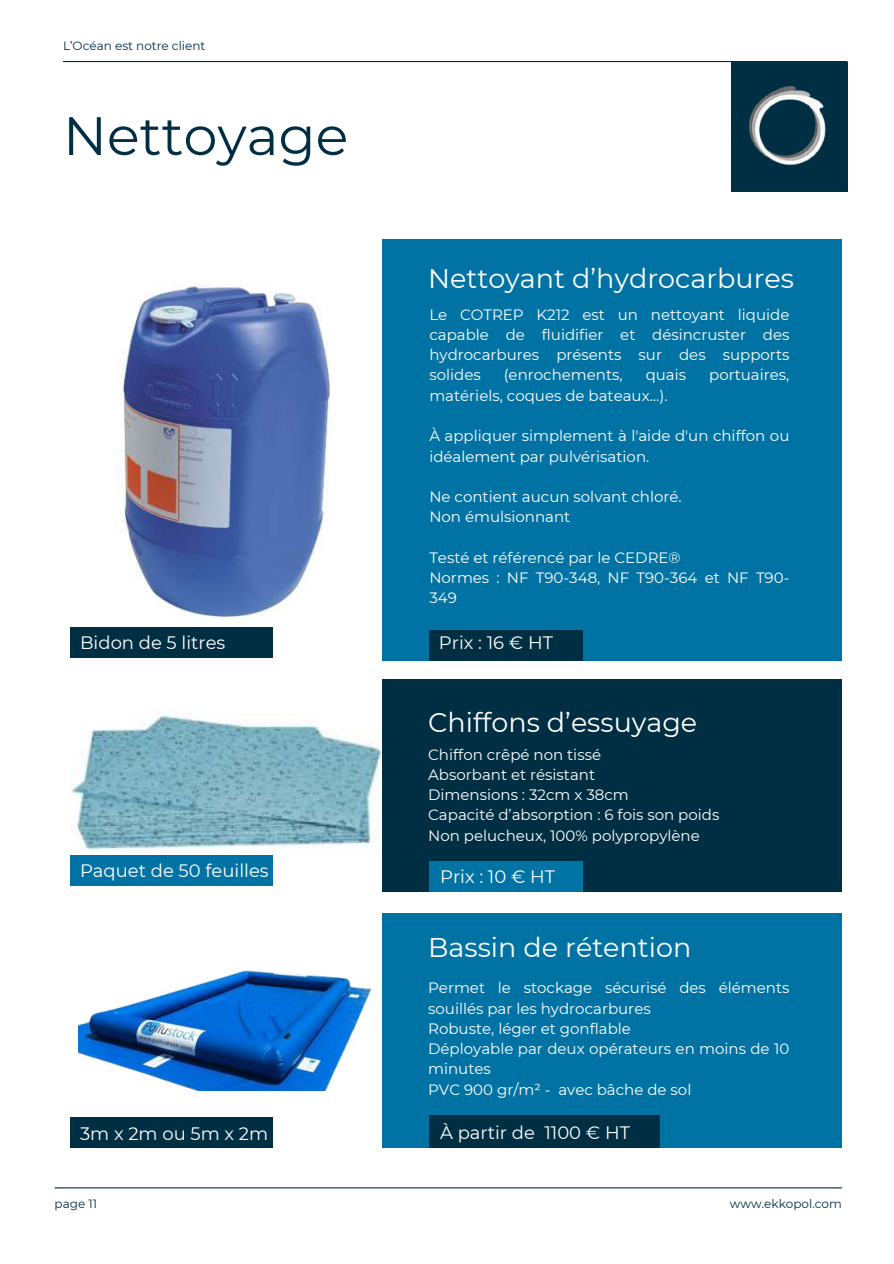
<style>
.page{position:relative;width:894px;height:1264px;background:#fff}
.page>*{position:absolute;margin:0;border:0;box-sizing:border-box;transform-origin:0 0}
.t1{font:54px "Montserrat";color:#002f43}
.t2{font:27px "Montserrat";color:#fff}
.t3{font:18px "Montserrat";color:#fff}
.t4{font:18px "Montserrat";letter-spacing:.26em;color:#fff}
.t5{font:15px/20.2px "Montserrat";color:#fff}
.t6{font:12px "Montserrat";color:#002f43}
</style>
<div class="page">
<hr style="left:63px;top:61px;width:784px;height:1px;background:#002f43">
<hr style="left:55px;top:1187px;width:786px;height:1px;background:#002f43">
<div style="left:731px;top:62px;width:116px;height:129px;background:#002f43"></div>
<img style="left:749px;top:86px;width:77px;height:79px">
<img style="left:115px;top:284px;width:219px;height:337px">
<img style="left:70px;top:714px;width:312px;height:138px">
<img style="left:78px;top:970px;width:294px;height:120px">
<div style="left:383px;top:240px;width:458px;height:420px;background:#0073a4"></div>
<div style="left:383px;top:679px;width:458px;height:213px;background:#002f43"></div>
<div style="left:429px;top:861px;width:153px;height:31px;background:#0073a4"></div>
<div style="left:429px;top:630px;width:153px;height:30px;background:#002f43"></div>
<div style="left:70px;top:627px;width:203px;height:31px;background:#002f43"></div>
<div style="left:70px;top:855px;width:203px;height:30px;background:#0073a4"></div>
<div style="left:383px;top:913px;width:458px;height:234px;background:#0073a4"></div>
<div style="left:429px;top:1115px;width:230px;height:33px;background:#002f43"></div>
<div style="left:70px;top:1117px;width:203px;height:30px;background:#002f43"></div>
<p class="t6" style="left:63px;top:39px;width:144px">L’Océan est notre client</p>
<h1 class="t1" style="left:63px;top:103px;width:287px">Nettoyage</h1>
<h2 class="t2" style="left:428px;top:262px;width:367px">Nettoyant d’hydrocarbures</h2>
<p class="t5" style="left:429px;top:304px;width:361px;text-align:justify">Le COTREP K212 est un nettoyant liquide capable de fluidifier et désincruster des hydrocarbures présents sur des supports solides</p>
<p class="t5" style="left:503px;top:365px;width:120px">(enrochements,</p>
<p class="t5" style="left:645px;top:365px;width:42px">quais</p>
<p class="t5" style="left:709px;top:365px;width:82px">portuaires,</p>
<p class="t5" style="left:429px;top:385px;width:239px">matériels, coques de bateaux…).</p>
<p class="t5" style="left:429px;top:426px;width:361px">À appliquer simplement à l'aide d'un chiffon ou idéalement par pulvérisation.</p>
<p class="t5" style="left:429px;top:486px;width:254px">Ne contient aucun solvant chloré.<br>Non émulsionnant</p>
<p class="t5" style="left:429px;top:547px;width:361px">Testé et référencé par le CEDRE®<br>Normes : NF T90-348, NF T90-364 et NF T90-<br>349</p>
<p class="t3" style="left:80px;top:631px;width:147px">Bidon de 5 litres</p>
<p class="t3" style="left:439px;top:631px;width:116px">Prix : 16 € HT</p>
<h2 class="t2" style="left:428px;top:705px;width:270px">Chiffons d’essuyage</h2>
<p class="t5" style="left:428px;top:744px;width:292px">Chiffon crêpé non tissé<br>Absorbant et résistant<br>Dimensions : 32cm x 38cm<br>Capacité d’absorption : 6 fois son poids<br>Non pelucheux, 100% polypropylène</p>
<p class="t3" style="left:80px;top:860px;width:190px">Paquet de 50 feuilles</p>
<p class="t3" style="left:440px;top:865px;width:116px">Prix : 10 € HT</p>
<h2 class="t2" style="left:428px;top:930px;width:264px">Bassin de rétention</h2>
<p class="t5" style="left:428px;top:977px;width:362px">Permet le stockage sécurisé des éléments souillés par les hydrocarbures<br>Robuste, léger et gonflable<br>Déployable par deux opérateurs en moins de 10 minutes<br>PVC 900 gr/m² - avec bâche de sol</p>
<p class="t4" style="left:80px;top:1122px;width:189px">3mx2mou5mx2m</p>
<p class="t3" style="left:440px;top:1121px;width:191px">À partir de 1100 € HT</p>
<p class="t6" style="left:55px;top:1196px;width:44px">page 11</p>
<p class="t6" style="left:729px;top:1196px;width:113px">www.ekkopol.com</p>
</div>
